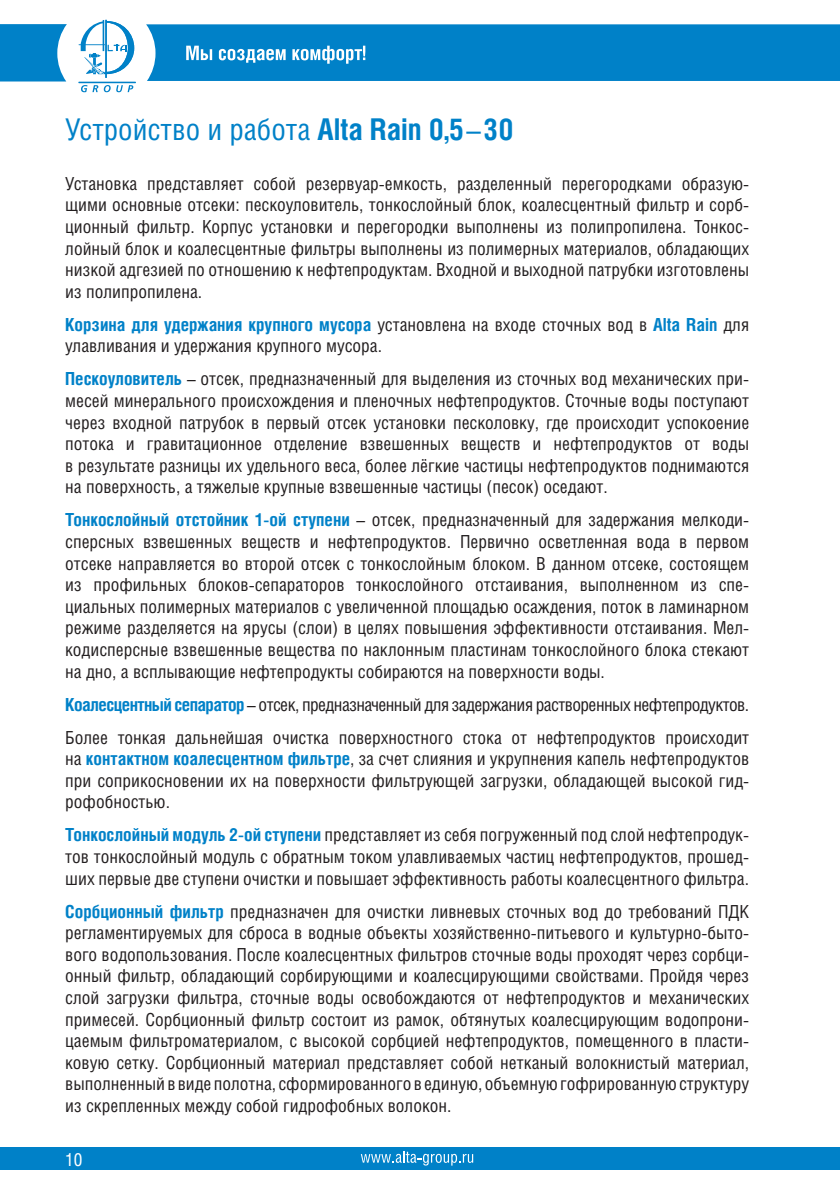
<style>
.page{position:relative;width:840px;height:1191px;background:#fff}
.page>*{position:absolute;margin:0;border:0;box-sizing:border-box;transform-origin:0 0}
.t1{font:30px "Helios Cond";color:#0081c8}
.t2{font:18px/21.6px "Helios Cond";color:#231f20;text-align:justify}
.t3{font:18px "Helios Cond";letter-spacing:-.03em;color:#231f20}
.t4{font:18px "Helios Cond";color:#fff}
.s1{font-weight:700}
.s2{font-weight:700;color:#0081c8}
</style>
<div class="page">
<svg style="left:0;top:24px;width:67px;height:57px"></svg>
<div style="left:146px;top:24px;width:693px;height:57px;background:#0081c8"></div>
<div style="left:0;top:1147px;width:839px;height:23px;background:#0081c8"></div>
<svg style="left:360px;top:1151px;width:113px;height:14px"></svg>
<svg style="left:78px;top:20px;width:56px;height:58px"></svg>
<hr style="left:78px;top:82px;width:58px;height:1px;background:#0081c8">
<svg style="left:81px;top:85px;width:52px;height:7px"></svg>
<p class="t1" style="left:65px;top:111px;width:449px">Устройство и работа <span class="s1">Alta Rain 0,5</span>–<span class="s1">30</span></p>
<p class="t2" style="left:65px;top:172px;width:685px">Установка представляет собой резервуар-емкость, разделенный перегородками образую&shy;щими основные отсеки: пескоуловитель, тонкослойный блок, коалесцентный фильтр и сорб&shy;ционный фильтр. Корпус установки и перегородки выполнены из полипропилена. Тонкос&shy;лойный блок и коалесцентные фильтры выполнены из полимерных материалов, обладающих низкой адгезией по отношению к нефтепродуктам. Входной и выходной патрубки изготовлены из полипропилена.</p>
<p class="t2" style="left:65px;top:313px;width:685px"><span class="s2">Корзина для удержания крупного мусора</span> установлена на входе сточных вод в <span class="s2">Alta Rain</span> для улавливания и удержания крупного мусора.</p>
<p class="t2" style="left:65px;top:368px;width:685px"><span class="s2">Пескоуловитель</span> – отсек, предназначенный для выделения из сточных вод механических при&shy;месей минерального происхождения и пленочных нефтепродуктов. Сточные воды поступают через входной патрубок в первый отсек установки песколовку, где происходит успокоение потока и гравитационное отделение взвешенных веществ и нефтепродуктов от воды в результате разницы их удельного веса, более лёгкие частицы нефтепродуктов поднимаются на поверхность, а тяжелые крупные взвешенные частицы (песок) оседают.</p>
<p class="t2" style="left:65px;top:509px;width:685px"><span class="s2">Тонкослойный отстойник 1-ой ступени</span> – отсек, предназначенный для задержания мелкоди&shy;сперсных взвешенных веществ и нефтепродуктов. Первично осветленная вода в первом отсеке направляется во второй отсек с тонкослойным блоком. В данном отсеке, состоящем из профильных блоков-сепараторов тонкослойного отстаивания, выполненном из спе&shy;циальных полимерных материалов с увеличенной площадью осаждения, поток в ламинарном режиме разделяется на ярусы (слои) в целях повышения эффективности отстаивания. Мел&shy;кодисперсные взвешенные вещества по наклонным пластинам тонкослойного блока стекают на дно, а всплывающие нефтепродукты собираются на поверхности воды.</p>
<p class="t3" style="left:65px;top:693px;width:685px"><span class="s2">Коалесцентный сепаратор</span> – отсек, предназначенный для задержания растворенных нефтепродуктов.</p>
<p class="t2" style="left:65px;top:726px;width:685px">Более тонкая дальнейшая очистка поверхностного стока от нефтепродуктов происходит на <span class="s2">контактном коалесцентном фильтре</span>, за счет слияния и укрупнения капель нефтепродуктов при соприкосновении их на поверхности фильтрующей загрузки, обладающей высокой гид&shy;рофобностью.</p>
<p class="t2" style="left:65px;top:824px;width:685px"><span class="s2">Тонкослойный модуль 2-ой ступени</span> представляет из себя погруженный под слой нефтепродук&shy;тов тонкослойный модуль с обратным током улавливаемых частиц нефтепродуктов, прошед&shy;ших первые две ступени очистки и повышает эффективность работы коалесцентного фильтра.</p>
<p class="t2" style="left:65px;top:900px;width:685px"><span class="s2">Сорбционный фильтр</span> предназначен для очистки ливневых сточных вод до требований ПДК регламентируемых для сброса в водные объекты хозяйственно-питьевого и культурно-быто&shy;вого водопользования. После коалесцентных фильтров сточные воды проходят через сорбци&shy;онный фильтр, обладающий сорбирующими и коалесцирующими свойствами. Пройдя через слой загрузки фильтра, сточные воды освобождаются от нефтепродуктов и механических примесей. Сорбционный фильтр состоит из рамок, обтянутых коалесцирующим водопрони&shy;цаемым фильтроматериалом, с высокой сорбцией нефтепродуктов, помещенного в пласти&shy;ковую сетку. Сорбционный материал представляет собой нетканый волокнистый материал, выполненный в виде полотна, сформированного в единую, объемную гофрированную структуру из скрепленных между собой гидрофобных волокон.</p>
<p class="t4" style="left:65px;top:1148px;width:19px">10</p>
</div>
